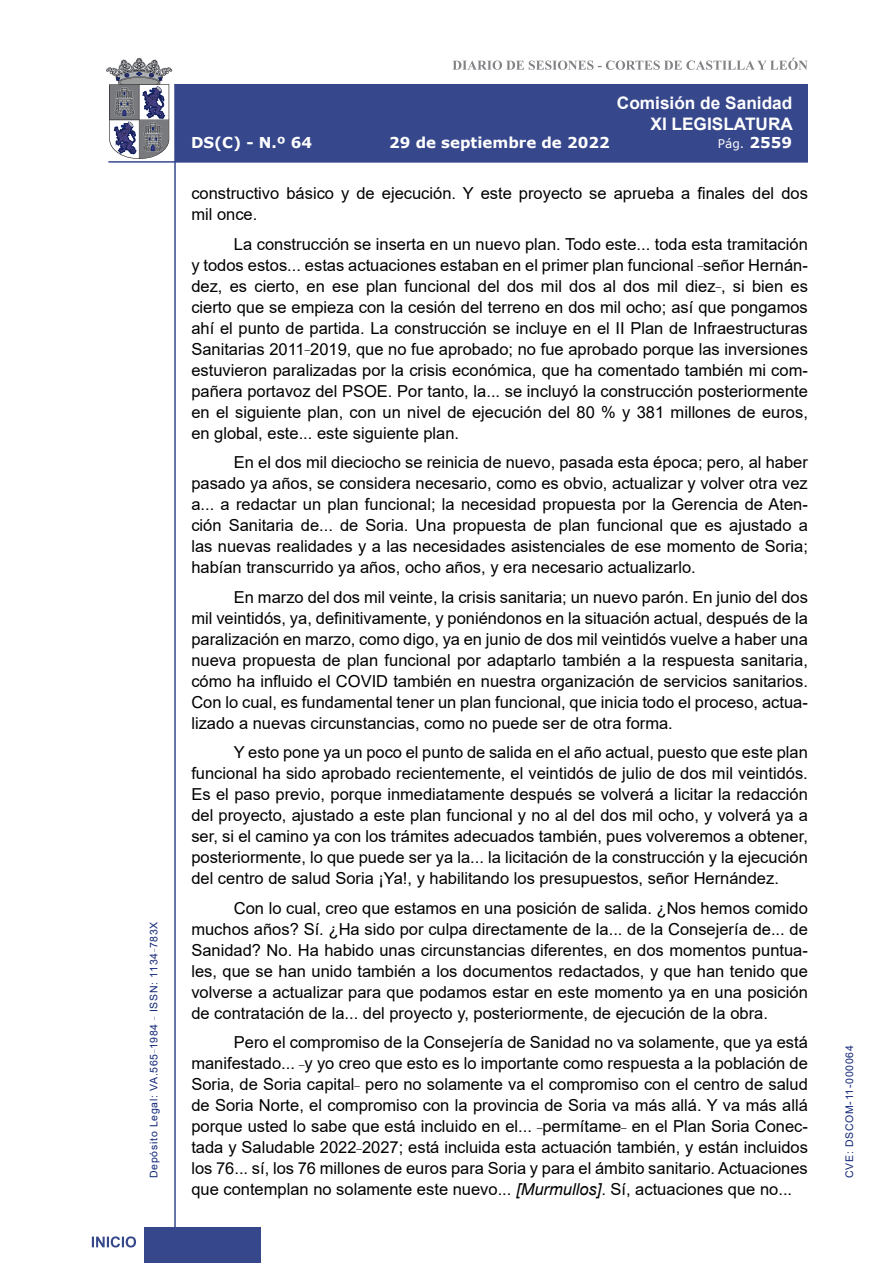
<style>
.page{position:relative;width:893px;height:1263px;background:#fff}
.page>*{position:absolute;margin:0;border:0;box-sizing:border-box;transform-origin:0 0}
.t1{font:700 17.25px/20.7px "Arial";color:#fff;text-align:right}
.t2{font:16.5px/21px "Arial";color:#000;text-align:justify}
.t3{font:700 15px "Verdana";color:#fff}
.t4{font:12px "Verdana";color:#fff}
.t5{font:10.5px "Arial";letter-spacing:.065em;color:#122678}
.s1{font-weight:700;font-size:15px}
.s2{font-style:italic}
</style>
<div class="page">
<svg style="left:452px;top:58px;width:356px;height:12px"></svg>
<hr style="left:174px;top:84px;width:2px;height:1179px;background:#36478c">
<div style="left:144px;top:1227px;width:117px;height:36px;background:#36478c"></div>
<div style="left:175px;top:84px;width:633px;height:78px;background:#36478c"></div>
<hr style="left:108px;top:161px;width:700px;height:2px;background:#36478c">
<svg style="left:92px;top:1236px;width:44px;height:11px"></svg>
<svg style="left:106px;top:58px;width:66px;height:101px"></svg>
<p class="t5" style="left:146px;top:1178px;width:258px;rotate:-90deg">Depósito Legal: VA.565<sup>_</sup>1984 <sup>_</sup> ISSN: 1134<sup>_</sup>783X</p>
<p class="t1" style="left:617px;top:93px;width:178px">Comisión de Sanidad<br>XI LEGISLATURA</p>
<p class="t3" style="left:191px;top:132px;width:123px">DS(C) - N.º 64</p>
<p class="t3" style="left:389px;top:132px;width:222px">29 de septiembre de 2022</p>
<p class="t4" style="left:718px;top:135px;width:76px">Pág. <span class="s1">2559</span></p>
<p class="t2" style="left:191px;top:183px;width:618px">constructivo básico y de ejecución. Y este proyecto se aprueba a finales del dos mil once.</p>
<p class="t2" style="left:191px;top:233px;width:618px;text-indent:43px">La construcción se inserta en un nuevo plan. Todo este... toda esta tramitación y todos estos... estas actuaciones estaban en el primer plan funcional <sup>_</sup>señor Hernán&shy;dez, es cierto, en ese plan funcional del dos mil dos al dos mil diez<sup>_</sup>, si bien es cierto que se empieza con la cesión del terreno en dos mil ocho; así que pongamos ahí el punto de partida. La construcción se incluye en el II Plan de Infraestructuras Sanitarias 2011<sup>_</sup>2019, que no fue aprobado; no fue aprobado porque las inversiones estuvieron paralizadas por la crisis económica, que ha comentado también mi com&shy;pañera portavoz del PSOE. Por tanto, la... se incluyó la construcción posteriormente en el siguiente plan, con un nivel de ejecución del 80 % y 381 millones de euros, en global, este... este siguiente plan.</p>
<p class="t2" style="left:191px;top:452px;width:618px;text-indent:43px">En el dos mil dieciocho se reinicia de nuevo, pasada esta época; pero, al haber pasado ya años, se considera necesario, como es obvio, actualizar y volver otra vez a... a redactar un plan funcional; la necesidad propuesta por la Gerencia de Aten&shy;ción Sanitaria de... de Soria. Una propuesta de plan funcional que es ajustado a las nuevas realidades y a las necesidades asistenciales de ese momento de Soria; habían transcurrido ya años, ocho años, y era necesario actualizarlo.</p>
<p class="t2" style="left:191px;top:586px;width:618px;text-indent:43px">En marzo del dos mil veinte, la crisis sanitaria; un nuevo parón. En junio del dos mil veintidós, ya, definitivamente, y poniéndonos en la situación actual, después de la paralización en marzo, como digo, ya en junio de dos mil veintidós vuelve a haber una nueva propuesta de plan funcional por adaptarlo también a la respuesta sanitaria, cómo ha influido el COVID también en nuestra organización de servicios sanitarios.<br>Con lo cual, es fundamental tener un plan funcional, que inicia todo el proceso, actua&shy;lizado a nuevas circunstancias, como no puede ser de otra forma.</p>
<p class="t2" style="left:191px;top:742px;width:618px;text-indent:43px">Y esto pone ya un poco el punto de salida en el año actual, puesto que este plan funcional ha sido aprobado recientemente, el veintidós de julio de dos mil veintidós.<br>Es el paso previo, porque inmediatamente después se volverá a licitar la redacción del proyecto, ajustado a este plan funcional y no al del dos mil ocho, y volverá ya a ser, si el camino ya con los trámites adecuados también, pues volveremos a obtener, posteriormente, lo que puede ser ya la... la licitación de la construcción y la ejecución del centro de salud Soria ¡Ya!, y habilitando los presupuestos, señor Hernández.</p>
<p class="t2" style="left:191px;top:897px;width:618px;text-indent:43px">Con lo cual, creo que estamos en una posición de salida. ¿Nos hemos comido muchos años? Sí. ¿Ha sido por culpa directamente de la... de la Consejería de... de Sanidad? No. Ha habido unas circunstancias diferentes, en dos momentos puntua&shy;les, que se han unido también a los documentos redactados, y que han tenido que volverse a actualizar para que podamos estar en este momento ya en una posición de contratación de la... del proyecto y, posteriormente, de ejecución de la obra.</p>
<p class="t2" style="left:191px;top:1032px;width:618px;text-indent:43px">Pero el compromiso de la Consejería de Sanidad no va solamente, que ya está manifestado... <sup>_</sup>y yo creo que esto es lo importante como respuesta a la población de Soria, de Soria capital<sup>_</sup> pero no solamente va el compromiso con el centro de salud de Soria Norte, el compromiso con la provincia de Soria va más allá. Y va más allá porque usted lo sabe que está incluido en el... <sup>_</sup>permítame<sup>_</sup> en el Plan Soria Conec&shy;tada y Saludable 2022<sup>_</sup>2027; está incluida esta actuación también, y están incluidos los 76... sí, los 76 millones de euros para Soria y para el ámbito sanitario. Actuaciones que contemplan no solamente este nuevo... <span class="s2">[Murmullos]</span>. Sí, actuaciones que no...</p>
<p class="t5" style="left:842px;top:1178px;width:134px;rotate:-90deg">CVE: DSCOM-11-000064</p>
</div>
